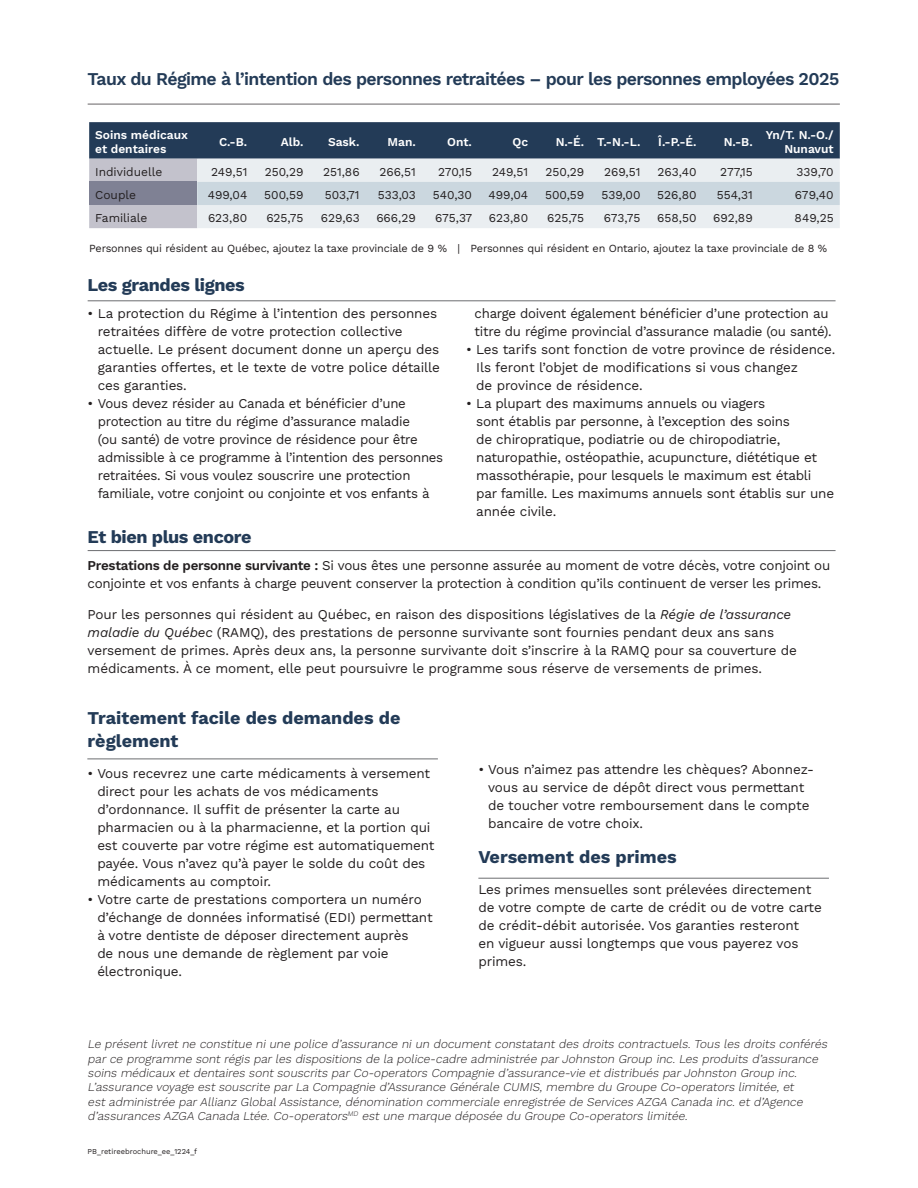
<style>
.page{position:relative;width:918px;height:1188px;background:#fff}
.page>*{position:absolute;margin:0;border:0;box-sizing:border-box;transform-origin:0 0}
.Main_Headline{font:18px "Work Sans";letter-spacing:-.03em;color:#233b57}
.WorkSans_Large_Subhead{font:18px/22.5px "Work Sans";letter-spacing:-.005em;color:#233b57}
.WorkSans_Large_Subhead-2{font:18px "Work Sans";letter-spacing:-.025em;color:#233b57}
.Body_Copy{font:18px "Work Sans";color:#233b57}
.Body_Copy-2{font:13.5px/18px "Work Sans";letter-spacing:-.01em;color:#231f20}
.t1{font:italic 12px/14.4px "Work Sans";color:#231f20}
.Table_copy{font:12px "Work Sans";color:#231f20}
.Table_Heading{font:12px/13.5px "Work Sans";color:#fff}
.Table_Heading-2{font:10.8px "Work Sans";letter-spacing:-.015em;color:#231f20}
.t2{font:7.5px "Work Sans";color:#231f20}
.s1{font-style:italic}
</style>
<div class="page">
<hr style="left:88px;top:104px;width:752px;height:1px;background:#231f20">
<hr style="left:88px;top:550px;width:748px;height:1px;background:#6c6d70">
<hr style="left:87px;top:759px;width:351px;height:1px;background:#6c6d70">
<hr style="left:478px;top:878px;width:351px;height:1px;background:#6c6d70">
<hr style="left:88px;top:300px;width:748px;height:1px;background:#6c6d70">
<svg style="left:89px;top:122px;width:751px;height:106px;background:#9aa6b3"></svg>
<p class="Main_Headline" style="left:88px;top:65px;width:753px">Taux du Régime à l’intention des personnes retraitées – pour les personnes employées 2025</p>
<p class="Table_Heading" style="left:95px;top:128px;width:94px">Soins médicaux et dentaires</p>
<p class="Table_Heading" style="left:219px;top:135px;width:30px">C.-B.</p>
<p class="Table_Heading" style="left:281px;top:135px;width:24px">Alb.</p>
<p class="Table_Heading" style="left:328px;top:135px;width:33px">Sask.</p>
<p class="Table_Heading" style="left:388px;top:135px;width:30px">Man.</p>
<p class="Table_Heading" style="left:447px;top:135px;width:26px">Ont.</p>
<p class="Table_Heading" style="left:512px;top:135px;width:17px">Qc</p>
<p class="Table_Heading" style="left:556px;top:135px;width:30px">N.-É.</p>
<p class="Table_Heading" style="left:597px;top:135px;width:45px">T.-N.-L.</p>
<p class="Table_Heading" style="left:658px;top:135px;width:40px">Î.-P.-É.</p>
<p class="Table_Heading" style="left:724px;top:135px;width:31px">N.-B.</p>
<p class="Table_Heading" style="left:766px;top:128px;width:70px;text-align:right">Yn/T. N.-O./<br>Nunavut</p>
<p class="Table_copy" style="left:95px;top:163px;width:69px">Individuelle</p>
<p class="Table_copy" style="left:211px;top:163px;width:38px">249,51</p>
<p class="Table_copy" style="left:265px;top:163px;width:40px">250,29</p>
<p class="Table_copy" style="left:323px;top:163px;width:38px">251,86</p>
<p class="Table_copy" style="left:379px;top:163px;width:38px">266,51</p>
<p class="Table_copy" style="left:438px;top:163px;width:35px">270,15</p>
<p class="Table_copy" style="left:492px;top:163px;width:38px">249,51</p>
<p class="Table_copy" style="left:546px;top:163px;width:40px">250,29</p>
<p class="Table_copy" style="left:604px;top:163px;width:38px">269,51</p>
<p class="Table_copy" style="left:657px;top:163px;width:41px">263,40</p>
<p class="Table_copy" style="left:720px;top:163px;width:34px">277,15</p>
<p class="Table_copy" style="left:796px;top:163px;width:39px">339,70</p>
<p class="Table_copy" style="left:95px;top:186px;width:42px">Couple</p>
<p class="Table_copy" style="left:208px;top:186px;width:41px">499,04</p>
<p class="Table_copy" style="left:264px;top:186px;width:41px">500,59</p>
<p class="Table_copy" style="left:325px;top:186px;width:36px">503,71</p>
<p class="Table_copy" style="left:378px;top:186px;width:40px">533,03</p>
<p class="Table_copy" style="left:433px;top:186px;width:41px">540,30</p>
<p class="Table_copy" style="left:488px;top:186px;width:41px">499,04</p>
<p class="Table_copy" style="left:545px;top:186px;width:41px">500,59</p>
<p class="Table_copy" style="left:601px;top:186px;width:41px">539,00</p>
<p class="Table_copy" style="left:657px;top:186px;width:41px">526,80</p>
<p class="Table_copy" style="left:717px;top:186px;width:38px">554,31</p>
<p class="Table_copy" style="left:795px;top:186px;width:41px">679,40</p>
<p class="Table_copy" style="left:95px;top:209px;width:54px">Familiale</p>
<p class="Table_copy" style="left:208px;top:209px;width:41px">623,80</p>
<p class="Table_copy" style="left:266px;top:209px;width:39px">625,75</p>
<p class="Table_copy" style="left:321px;top:209px;width:40px">629,63</p>
<p class="Table_copy" style="left:376px;top:209px;width:41px">666,29</p>
<p class="Table_copy" style="left:435px;top:209px;width:39px">675,37</p>
<p class="Table_copy" style="left:489px;top:209px;width:41px">623,80</p>
<p class="Table_copy" style="left:547px;top:209px;width:39px">625,75</p>
<p class="Table_copy" style="left:604px;top:209px;width:38px">673,75</p>
<p class="Table_copy" style="left:657px;top:209px;width:41px">658,50</p>
<p class="Table_copy" style="left:713px;top:209px;width:41px">692,89</p>
<p class="Table_copy" style="left:795px;top:209px;width:41px">849,25</p>
<p class="Table_Heading-2" style="left:89px;top:240px;width:739px">Personnes qui résident au Québec, ajoutez la taxe provinciale de 9 % | Personnes qui résident en Ontario, ajoutez la taxe provinciale de 8 %</p>
<p class="WorkSans_Large_Subhead-2" style="left:88px;top:271px;width:159px">Les grandes lignes</p>
<p class="Body_Copy-2" style="left:98px;top:304px;width:344px;text-indent:-10px">• La protection du Régime à l’intention des personnes retraitées diffère de votre protection collective actuelle. Le présent document donne un aperçu des garanties offertes, et le texte de votre police détaille ces garanties.</p>
<p class="Body_Copy-2" style="left:98px;top:394px;width:347px;text-indent:-10px">• Vous devez résider au Canada et bénéficier d’une protection au titre du régime d’assurance maladie<br>(ou santé) de votre province de résidence pour être admissible à ce programme à l’intention des personnes retraitées. Si vous voulez souscrire une protection familiale, votre conjoint ou conjointe et vos enfants à</p>
<p class="Body_Copy-2" style="left:475px;top:304px;width:359px">charge doivent également bénéficier d’une protection au titre du régime provincial d’assurance maladie (ou santé).</p>
<p class="Body_Copy-2" style="left:476px;top:340px;width:361px;text-indent:-10px">• Les tarifs sont fonction de votre province de résidence.<br>Ils feront l’objet de modifications si vous changez<br>de province de résidence.</p>
<p class="Body_Copy-2" style="left:476px;top:394px;width:360px;text-indent:-10px">• La plupart des maximums annuels ou viagers<br>sont établis par personne, à l’exception des soins<br>de chiropratique, podiatrie ou de chiropodiatrie, naturopathie, ostéopathie, acupuncture, diététique et massothérapie, pour lesquels le maximum est établi par famille. Les maximums annuels sont établis sur une année civile.</p>
<p class="WorkSans_Large_Subhead-2" style="left:88px;top:523px;width:165px">Et bien plus encore</p>
<p class="Body_Copy-2" style="left:88px;top:556px;width:744px">Prestations de personne survivante : Si vous êtes une personne assurée au moment de votre décès, votre conjoint ou conjointe et vos enfants à charge peuvent conserver la protection à condition qu’ils continuent de verser les primes.</p>
<p class="Body_Copy-2" style="left:88px;top:605px;width:711px">Pour les personnes qui résident au Québec, en raison des dispositions législatives de la <span class="s1">Régie de l’assurance maladie du Québec</span> (RAMQ), des prestations de personne survivante sont fournies pendant deux ans sans versement de primes. Après deux ans, la personne survivante doit s’inscrire à la RAMQ pour sa couverture de médicaments. À ce moment, elle peut poursuivre le programme sous réserve de versements de primes.</p>
<p class="WorkSans_Large_Subhead" style="left:88px;top:706px;width:314px">Traitement facile des demandes de règlement</p>
<p class="Body_Copy-2" style="left:97px;top:764px;width:339px;text-indent:-10px">• Vous recevrez une carte médicaments à versement direct pour les achats de vos médicaments d’ordonnance. Il suffit de présenter la carte au pharmacien ou à la pharmacienne, et la portion qui est couverte par votre régime est automatiquement payée. Vous n’avez qu’à payer le solde du coût des médicaments au comptoir.</p>
<p class="Body_Copy-2" style="left:97px;top:890px;width:337px;text-indent:-10px">• Votre carte de prestations comportera un numéro d’échange de données informatisé (EDI) permettant à votre dentiste de déposer directement auprès<br>de nous une demande de règlement par voie électronique.</p>
<p class="Body_Copy-2" style="left:488px;top:760px;width:328px;text-indent:-10px">• Vous n’aimez pas attendre les chèques? Abonnez&shy;vous au service de dépôt direct vous permettant de toucher votre remboursement dans le compte bancaire de votre choix.</p>
<p class="Body_Copy" style="left:478px;top:843px;width:200px">Versement des primes</p>
<p class="Body_Copy-2" style="left:478px;top:880px;width:345px">Les primes mensuelles sont prélevées directement de votre compte de carte de crédit ou de votre carte de crédit-débit autorisée. Vos garanties resteront<br>en vigueur aussi longtemps que vous payerez vos primes.</p>
<p class="t1" style="left:88px;top:1036px;width:744px">Le présentlivretne constitue niune police d’assurance niun documentconstatantdes droits contractuels.Tous les droits conférés parce programme sontrégis parles dispositions de la police-cadre administrée parJohnston Group inc.Les produits d’assurance soins médicauxetdentaires sontsouscrits parCo-operators Compagnie d’assurance-vie etdistribués parJohnston Group inc.<br>L’assurance voyage estsouscrite parLa Compagnie d’Assurance Générale CUMIS,membre du Groupe Co-operators limitée,et estadministrée parAllianz GlobalAssistance,dénomination commerciale enregistrée de Services AZGA Canada inc.etd’Agence d’assurances AZGA Canada Ltée.Co-operators<sup>MD</sup> estune marque déposée du Groupe Co-operators limitée.</p>
<p class="t2" style="left:88px;top:1145px;width:111px">PB_retireebrochure_ee_1224_f</p>
</div>
